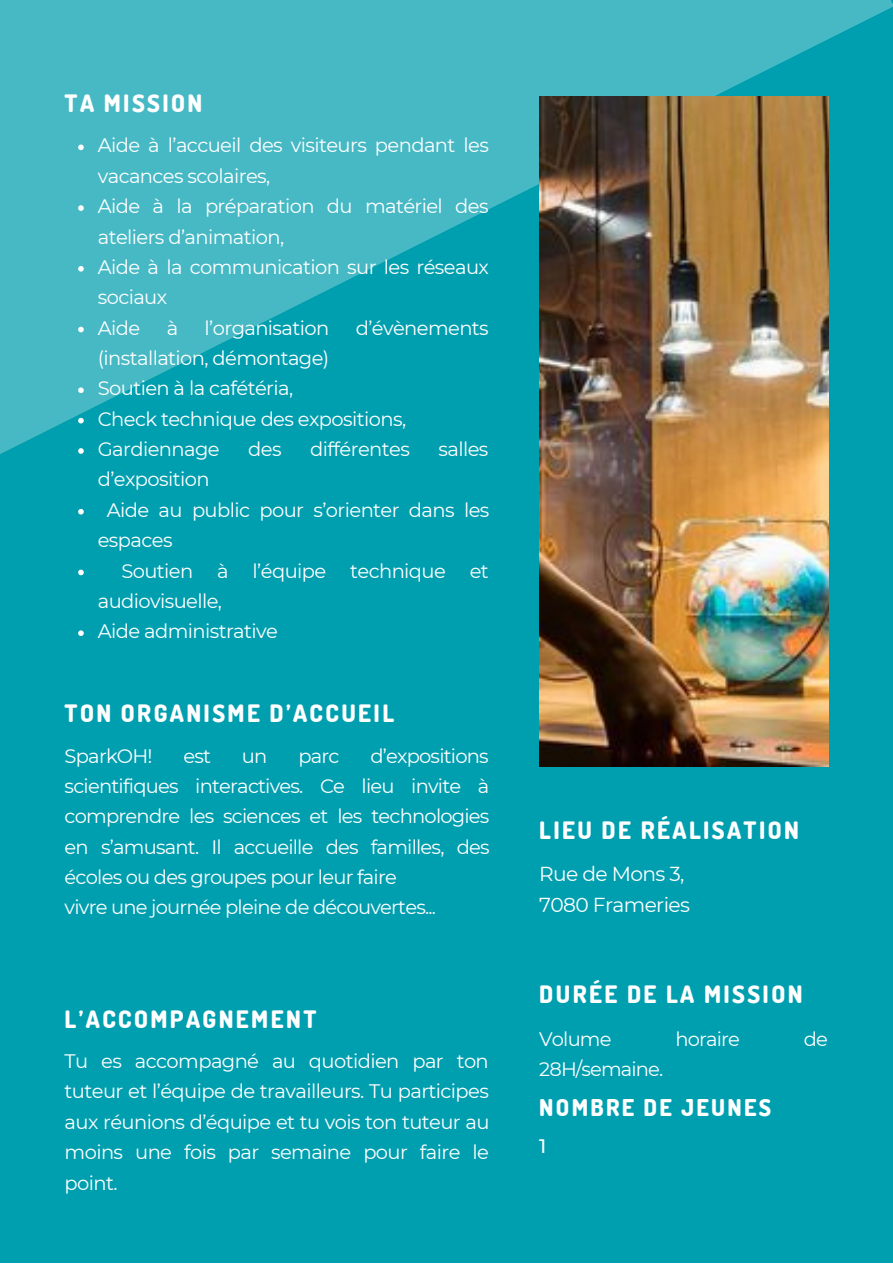
<style>
.page{position:relative;width:893px;height:1264px;background:#fff}
.page>*{position:absolute;margin:0;border:0;box-sizing:border-box;transform-origin:0 0}
.t1{font:800 24px "Dosis";letter-spacing:.1em;color:#fff}
.t2{font:800 23.1px "Dosis";letter-spacing:.1em;color:#fff}
.t3{font:20.25px/31.5px "Montserrat";letter-spacing:-.03em;color:#fff}
.t4{font:19.5px/30.3px "Montserrat";letter-spacing:-.03em;color:#fff}
.t5{font:500 19.5px "Montserrat";color:#fff}
</style>
<div class="page">
<div style="left:0;top:0;width:892px;height:1262px;background:#009fb0"></div>
<svg style="left:0;top:0;width:892px;height:454px;fill:#46b9c5"></svg>
<img style="left:539px;top:96px;width:289px;height:670px">
<svg style="left:78px;top:144px;width:6px;height:6px"></svg>
<svg style="left:78px;top:205px;width:6px;height:6px"></svg>
<svg style="left:78px;top:266px;width:6px;height:5px"></svg>
<svg style="left:78px;top:327px;width:6px;height:5px"></svg>
<svg style="left:78px;top:387px;width:6px;height:6px"></svg>
<svg style="left:78px;top:418px;width:6px;height:5px"></svg>
<svg style="left:78px;top:448px;width:6px;height:6px"></svg>
<svg style="left:78px;top:509px;width:6px;height:5px"></svg>
<svg style="left:78px;top:569px;width:6px;height:6px"></svg>
<svg style="left:78px;top:630px;width:6px;height:6px"></svg>
<p class="t1" style="left:65px;top:87px;width:139px">TA MISSION</p>
<p class="t4" style="left:98px;top:130px;width:392px">Aide à l’accueil des visiteurs pendant les vacances scolaires,<br>Aide à la préparation du matériel des ateliers d’animation,<br>Aide à la communication sur les réseaux sociaux<br>Aide</p>
<p class="t4" style="left:167px;top:312px;width:13px">à</p>
<p class="t4" style="left:204px;top:312px;width:126px">l’organisation</p>
<p class="t4" style="left:356px;top:312px;width:134px">d’évènements</p>
<p class="t4" style="left:98px;top:343px;width:310px">(installation, démontage)<br>Soutien à la cafétéria,<br>Check technique des expositions,<br>Gardiennage</p>
<p class="t4" style="left:248px;top:434px;width:35px">des</p>
<p class="t4" style="left:310px;top:434px;width:101px">différentes</p>
<p class="t4" style="left:438px;top:434px;width:51px">salles</p>
<p class="t4" style="left:98px;top:464px;width:113px">d’exposition</p>
<p class="t4" style="left:107px;top:494px;width:384px">Aide au public pour s’orienter dans les</p>
<p class="t4" style="left:98px;top:525px;width:76px">espaces</p>
<p class="t4" style="left:121px;top:555px;width:369px">Soutien à l’équipe technique et</p>
<p class="t4" style="left:98px;top:585px;width:126px">audiovisuelle,</p>
<p class="t4" style="left:98px;top:616px;width:181px">Aide administrative</p>
<p class="t1" style="left:65px;top:697px;width:331px">TON ORGANISME D’ACCUEIL</p>
<p class="t4" style="left:65px;top:740px;width:89px">SparkOH!</p>
<p class="t4" style="left:183px;top:740px;width:29px">est</p>
<p class="t4" style="left:242px;top:740px;width:27px">un</p>
<p class="t4" style="left:298px;top:740px;width:43px">parc</p>
<p class="t4" style="left:65px;top:740px;width:426px;text-indent:305px">d’expositions scientifiques interactives. Ce lieu invite à comprendre les sciences et les technologies en s’amusant. Il accueille des familles, des écoles ou des groupes pour leur faire<br>vivre une journée pleine de découvertes...</p>
<p class="t1" style="left:65px;top:1002px;width:253px">L’ACCOMPAGNEMENT</p>
<p class="t4" style="left:65px;top:1045px;width:426px;text-align:justify">Tu es accompagné au quotidien par ton tuteur et l’équipe de travailleurs. Tu participes aux réunions d’équipe et tu vois ton tuteur au moins une fois par semaine pour faire le point.</p>
<p class="t1" style="left:539px;top:814px;width:261px">LIEU DE RÉALISATION</p>
<p class="t3" style="left:539px;top:857px;width:152px">Rue de Mons 3,<br>7080 Frameries</p>
<p class="t1" style="left:539px;top:978px;width:265px">DURÉE DE LA MISSION</p>
<p class="t4" style="left:539px;top:1023px;width:74px">Volume</p>
<p class="t4" style="left:675px;top:1023px;width:66px">horaire</p>
<p class="t4" style="left:803px;top:1023px;width:26px">de</p>
<p class="t4" style="left:539px;top:1054px;width:125px">28H/semaine.</p>
<p class="t2" style="left:539px;top:1092px;width:233px">NOMBRE DE JEUNES</p>
<p class="t5" style="left:539px;top:1134px;width:9px">1</p>
</div>
